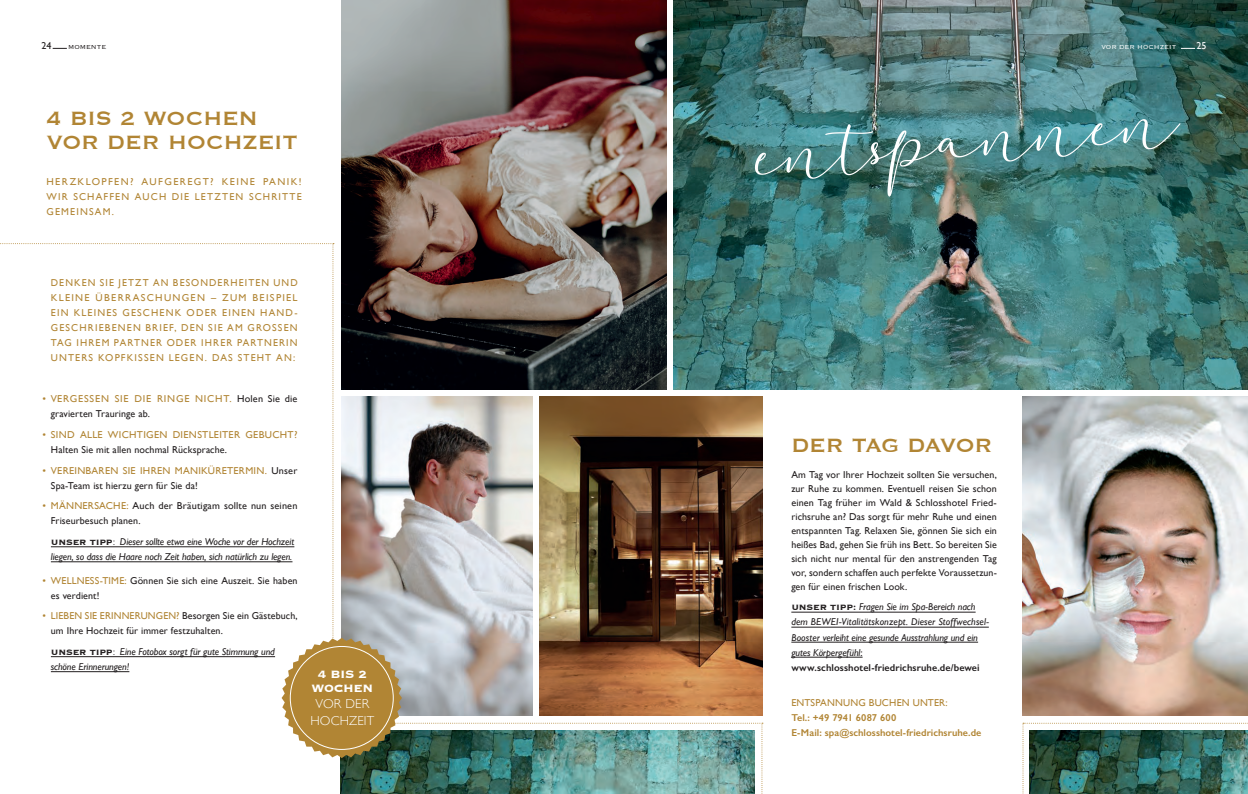
<style>
.page{position:relative;width:1248px;height:794px;background:#fff}
.page>*{position:absolute;margin:0;border:0;box-sizing:border-box;transform-origin:0 0}
._03_-_GillSans_Reg{font:60px "darloune";color:#fff}
._03_-_GillSans_Reg-2{font:25px/24px "Copperplate";letter-spacing:-.015em;color:#b18534}
._03_-_GillSans_Reg-3{font:700 13.8px "Copperplate";letter-spacing:-.03em;color:#fff}
._03_-_GillSans_Reg-4{font:300 13px "Gill Sans";letter-spacing:.01em;color:#fff}
._03_-_GillSans_Reg-5{font:10px/14px "Gill Sans";letter-spacing:.01em;color:#231f20}
._03_-_GillSans_Reg-6{font:10px/15px "Gill Sans";letter-spacing:.03em;color:#b18534;text-align:justify}
._03_-_GillSans_Reg-7{font:italic 10px "Gill Sans";letter-spacing:-.01em;color:#231f20}
._03_-_GillSans_Reg-8{font:600 10px/15px "Gill Sans";letter-spacing:.005em;color:#b18534}
._03_-_GillSans_Reg-9{font:italic 10px "Gill Sans";letter-spacing:.01em;color:#231f20}
._03_-_GillSans_Reg-10{font:600 10px "Gill Sans";letter-spacing:.01em;color:#231f20}
.t1{font:10px "Gill Sans";color:#fff}
.t2{font:300 7.5px "Copperplate";color:#fff}
.t3{font:300 7.5px "Copperplate";color:#231f20}
.s1{color:#b18534}
.s2{color:#231f20}
.s3{font-family:"Copperplate";font-weight:700;font-style:normal}
.s4{font-family:"Copperplate Thirty Two AB";font-style:normal}
.s5{font-style:normal}
.s6{font-weight:400}
</style>
<div class="page">
<img style="left:1022px;top:397px;width:225px;height:319px">
<img style="left:673px;top:0;width:574px;height:390px">
<img style="left:342px;top:0;width:324px;height:243px">
<img style="left:1022px;top:722px;width:226px;height:72px">
<img style="left:0;top:243px;width:763px;height:551px">
<hr style="left:791px;top:612px;width:184px;height:1px;background:#231f20">
<hr style="left:791px;top:627px;width:197px;height:1px;background:#231f20">
<hr style="left:791px;top:642px;width:187px;height:1px;background:#231f20">
<hr style="left:791px;top:657px;width:71px;height:1px;background:#231f20">
<hr style="left:51px;top:546px;width:243px;height:1px;background:#231f20">
<hr style="left:51px;top:561px;width:241px;height:1px;background:#231f20">
<hr style="left:51px;top:656px;width:224px;height:1px;background:#231f20">
<hr style="left:51px;top:671px;width:78px;height:1px;background:#231f20">
<svg style="left:53px;top:48px;width:14px;height:1px"></svg>
<svg style="left:1180px;top:48px;width:14px;height:1px"></svg>
<p class="_03_-_GillSans_Reg-5" style="left:42px;top:38px;width:11px">24</p>
<p class="t3" style="left:68px;top:42px;width:40px">MOMENTE</p>
<p class="t2" style="left:1101px;top:42px;width:76px">VOR DER HOCHZEIT</p>
<p class="t1" style="left:1196px;top:39px;width:12px">25</p>
<p class="_03_-_GillSans_Reg-2" style="left:46px;top:105px;width:253px">4 BIS 2 WOCHEN<br>VOR DER HOCHZEIT</p>
<p class="_03_-_GillSans_Reg-6" style="left:46px;top:174px;width:257px">HERZKLOPFEN? AUFGEREGT? KEINE PANIK!<br>WIR SCHAFFEN AUCH DIE LETZTEN SCHRITTE GEMEINSAM.</p>
<p class="_03_-_GillSans_Reg-6" style="left:51px;top:275px;width:248px">DENKEN SIE JETZT AN BESONDERHEITEN UND KLEINE ÜBERRASCHUNGEN – ZUM BEISPIEL EIN KLEINES GESCHENK ODER EINEN HAND-GESCHRIEBENEN BRIEF, DEN SIE AM GROSSEN TAG IHREM PARTNER ODER IHRER PARTNERIN UNTERS KOPFKISSEN LEGEN. DAS STEHT AN:</p>
<p class="_03_-_GillSans_Reg-5" style="left:51px;top:391px;width:248px;line-height:15px;text-indent:-9px"><span class="s1">• VERGESSEN SIE DIE RINGE NICHT.</span> Holen Sie die gravierten Trauringe ab.</p>
<p class="_03_-_GillSans_Reg-6" style="left:51px;top:427px;width:248px;text-indent:-9px">• SIND ALLE WICHTIGEN DIENSTLEITER GEBUCHT?<br><span class="s2">Halten Sie mit allen nochmal Rücksprache.</span></p>
<p class="_03_-_GillSans_Reg-6" style="left:51px;top:463px;width:248px;text-indent:-9px">• VEREINBAREN SIE IHREN MANIKÜRETERMIN. <span class="s2">Unser<br>Spa-Team ist hierzu gern für Sie da!</span></p>
<p class="_03_-_GillSans_Reg-5" style="left:51px;top:498px;width:248px;line-height:15px;text-indent:-9px"><span class="s1">• MÄNNERSACHE:</span> Auch der Bräutigam sollte nun seinen<br>Friseurbesuch planen.</p>
<p class="_03_-_GillSans_Reg-7" style="left:51px;top:536px;width:245px"><span class="s3">UNSER TIPP</span><span class="s4">:</span> Dieser sollte etwa eine Woche vor der Hochzeit</p>
<p class="_03_-_GillSans_Reg-7" style="left:51px;top:551px;width:243px">liegen, so dass die Haare noch Zeit haben, sich natürlich zu legen.</p>
<p class="_03_-_GillSans_Reg-5" style="left:51px;top:572px;width:248px;line-height:15px;text-indent:-9px"><span class="s1">• WELLNESS-TIME:</span> Gönnen Sie sich eine Auszeit. Sie haben es verdient!</p>
<p class="_03_-_GillSans_Reg-5" style="left:51px;top:608px;width:248px;line-height:15px;text-indent:-9px"><span class="s1">• LIEBEN SIE ERINNERUNGEN?</span> Besorgen Sie ein Gästebuch, um Ihre Hochzeit für immer festzuhalten.</p>
<p class="_03_-_GillSans_Reg-7" style="left:51px;top:646px;width:225px"><span class="s3">UNSER TIPP</span><span class="s4">:</span> Eine Fotobox sorgt für gute Stimmung und</p>
<p class="_03_-_GillSans_Reg-7" style="left:51px;top:661px;width:80px">schöne Erinnerungen!</p>
<p class="_03_-_GillSans_Reg-3" style="left:318px;top:665px;width:51px">4 BIS 2</p>
<p class="_03_-_GillSans_Reg-3" style="left:311px;top:679px;width:63px">WOCHEN</p>
<p class="_03_-_GillSans_Reg-4" style="left:315px;top:694px;width:55px">VOR DER</p>
<p class="_03_-_GillSans_Reg-4" style="left:310px;top:710px;width:65px">HOCHZEIT</p>
<p class="_03_-_GillSans_Reg" style="left:752px;top:119px;width:426px;rotate:-5deg">ENTsPANNEN</p>
<p class="_03_-_GillSans_Reg-2" style="left:791px;top:432px;width:203px">DER TAG DAVOR</p>
<p class="_03_-_GillSans_Reg-5" style="left:791px;top:467px;width:207px;text-align:justify">Am Tag vor Ihrer Hochzeit sollten Sie versuchen, zur Ruhe zu kommen. Eventuell reisen Sie schon einen Tag früher im Wald &amp; Schlosshotel Fried&shy;richsruhe an? Das sorgt für mehr Ruhe und einen entspannten Tag. Relaxen Sie, gönnen Sie sich ein heißes Bad, gehen Sie früh ins Bett. So bereiten Sie sich nicht nur mental für den anstrengenden Tag vor, sondern schaffen auch perfekte Voraussetzun&shy;gen für einen frischen Look.</p>
<p class="_03_-_GillSans_Reg-7" style="left:791px;top:601px;width:185px"><span class="s3">UNSER TIPP:</span> Fragen Sie im Spa-Bereich nach</p>
<p class="_03_-_GillSans_Reg-9" style="left:791px;top:616px;width:199px">dem BEWEI-Vitalitätskonzept. Dieser Stoffwechsel-</p>
<p class="_03_-_GillSans_Reg-7" style="left:791px;top:631px;width:188px">Booster verleiht eine gesunde Ausstrahlung und ein</p>
<p class="_03_-_GillSans_Reg-7" style="left:791px;top:646px;width:73px">gutes Körpergefühl<span class="s5">:</span></p>
<p class="_03_-_GillSans_Reg-10" style="left:791px;top:661px;width:190px">www.schlosshotel-friedrichsruhe.de/bewei</p>
<p class="_03_-_GillSans_Reg-8" style="left:791px;top:695px;width:191px"><span class="s6">ENTSPANNUNG BUCHEN UNTER:<br></span>Tel.: +49 7941 6087 600<br>E-Mail: spa@schlosshotel-friedrichsruhe.de</p>
</div>
